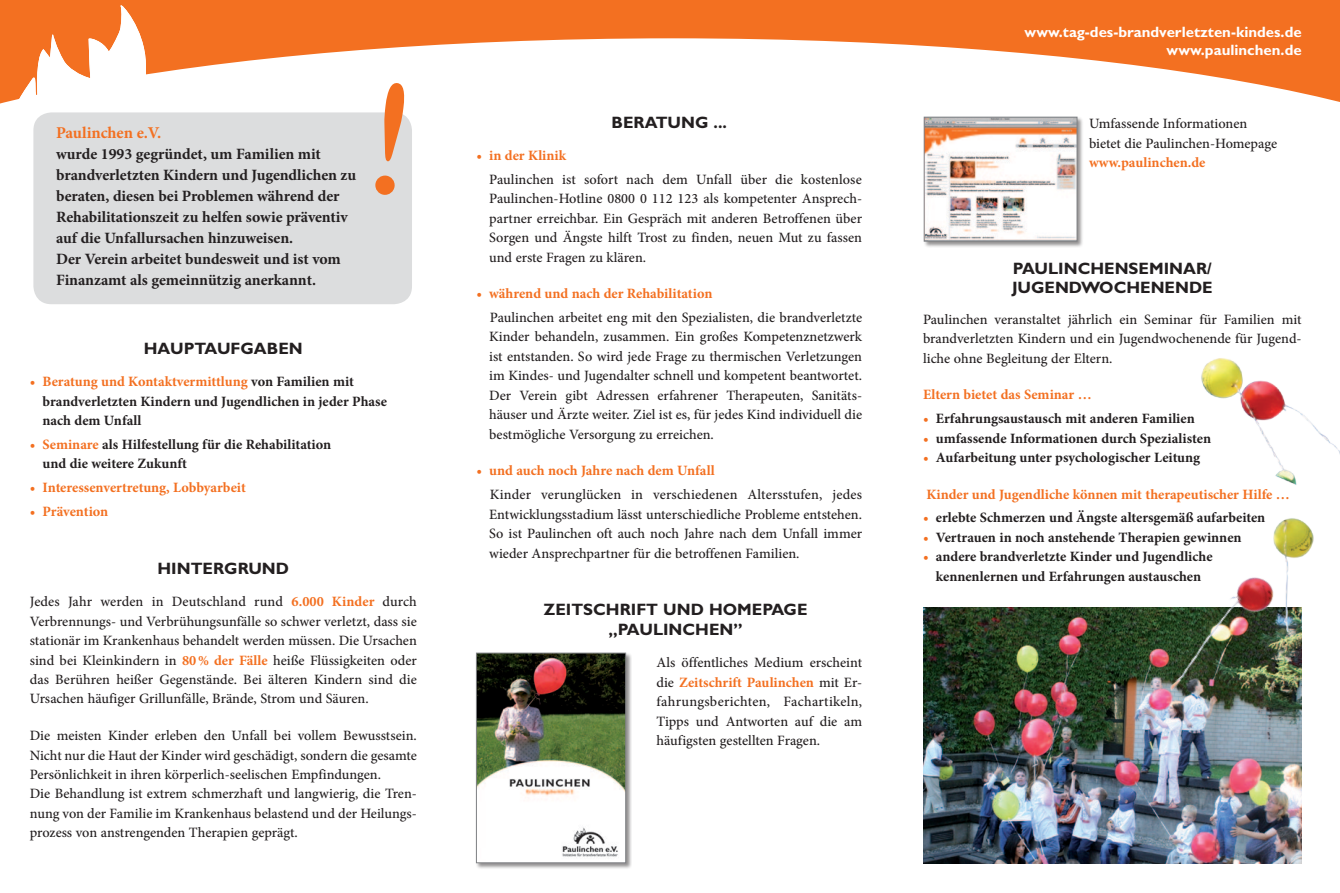
<style>
.page{position:relative;width:1340px;height:893px;background:#fff}
.page>*{position:absolute;margin:0;border:0;box-sizing:border-box;transform-origin:0 0}
.t1{font:700 16.5px/19.5px "Gill Alt One";color:#231f20;text-align:center}
.t2{font:700 16.5px "Minion Pro";letter-spacing:-.005em;color:#f37021}
.t3{font:700 15.75px/21px "Minion Pro";letter-spacing:-.005em;color:#231f20}
.t4{font:700 15px/18px "Gill Alt One";color:#fff;text-align:right}
.t5{font:500 14.25px/19.5px "Minion Pro";color:#231f20;text-align:justify}
.t6{font:700 14.25px/19.5px "Minion Pro";color:#231f20}
.t7{font:700 14.25px "Minion Pro";color:#f37021}
.s1{color:#f37021}
.s2{font-weight:700;color:#f37021}
</style>
<div class="page">
<div style="left:0;top:0;width:1339px;height:274px;background:#f37021"></div>
<svg style="left:0;top:38px;width:1339px;height:266px;fill:#fff"></svg>
<img style="left:923px;top:608px;width:378px;height:255px">
<img style="left:1201px;top:358px;width:138px;height:127px">
<svg style="left:11px;top:5px;width:134px;height:95px"></svg>
<div style="left:33px;top:112px;width:379px;height:192px;background:#dcddde;border-radius:18px"></div>
<svg style="left:375px;top:82px;width:30px;height:113px"></svg>
<div style="left:475px;top:652px;width:157px;height:217px;background:#231f20;opacity:.5"></div>
<img style="left:478px;top:655px;width:146px;height:206px">
<div style="left:476px;top:653px;width:150px;height:210px;border:1px solid #808285"></div>
<div style="left:923px;top:116px;width:160px;height:132px;background:#231f20;opacity:.5"></div>
<img style="left:923px;top:117px;width:154px;height:125px">
<img style="left:1273px;top:518px;width:41px;height:120px">
<img style="left:1138px;top:559px;width:155px;height:138px">
<p class="t2" style="left:56px;top:121px;width:107px">Paulinchen e.V.</p>
<p class="t3" style="left:56px;top:143px;width:302px">wurde 1993 gegründet, um Familien mit brandverletzten Kindern und Jugendlichen zu beraten, diesen bei Problemen während der Rehabilitationszeit zu helfen sowie präventiv auf die Unfallursachen hinzuweisen.<br>Der Verein arbeitet bundesweit und ist vom Finanzamt als gemeinnützig anerkannt.</p>
<p class="t1" style="left:144px;top:338px;width:160px">HAUPTAUFGABEN</p>
<p class="t6" style="left:43px;top:372px;width:346px;text-indent:-13px"><span class="s1">• Beratung und Kontaktvermittlung</span> von Familien mit brandverletzten Kindern und Jugendlichen in jeder Phase nach dem Unfall</p>
<p class="t6" style="left:43px;top:434px;width:290px;text-indent:-13px"><span class="s1">• Seminare</span> als Hilfestellung für die Rehabilitation und die weitere Zukunft</p>
<p class="t7" style="left:30px;top:478px;width:217px">• Interessenvertretung, Lobbyarbeit</p>
<p class="t7" style="left:30px;top:501px;width:80px">• Prävention</p>
<p class="t1" style="left:157px;top:558px;width:133px">HINTERGRUND</p>
<p class="t5" style="left:30px;top:592px;width:388px">Jedes Jahr werden in Deutschland rund <span class="s2">6.000 Kinder</span> durch Verbrennungs- und Verbrühungsunfälle so schwer verletzt, dass sie stationär im Krankenhaus behandelt werden müssen. Die Ursachen sind bei Kleinkindern in <span class="s2">80% der Fälle</span> heiße Flüssigkeiten oder das Berühren heißer Gegenstände. Bei älteren Kindern sind die Ursachen häufiger Grillunfälle, Brände, Strom und Säuren.</p>
<p class="t5" style="left:30px;top:726px;width:388px;text-align:left">Die meisten Kinder erleben den Unfall bei vollem Bewusstsein.<br>Nicht nur die Haut der Kinder wird geschädigt, sondern die gesamte Persönlichkeit in ihren körperlich-seelischen Empfindungen.<br>Die Behandlung ist extrem schmerzhaft und langwierig, die Tren&shy;nung von der Familie im Krankenhaus belastend und der Heilungs&shy;prozess von anstrengenden Therapien geprägt.</p>
<p class="t1" style="left:611px;top:112px;width:117px">BERATUNG ...</p>
<p class="t7" style="left:476px;top:145px;width:91px">• in der Klinik</p>
<p class="t5" style="left:489px;top:169px;width:374px">Paulinchen ist sofort nach dem Unfall über die kostenlose Paulinchen-Hotline 0800 0 112 123 als kompetenter Ansprech&shy;partner erreichbar. Ein Gespräch mit anderen Betroffenen über Sorgen und Ängste hilft Trost zu finden, neuen Mut zu fassen und erste Fragen zu klären.</p>
<p class="t7" style="left:476px;top:283px;width:237px">• während und nach der Rehabilitation</p>
<p class="t5" style="left:489px;top:307px;width:374px">Paulinchen arbeitet eng mit den Spezialisten, die brandverletzte Kinder behandeln, zusammen. Ein großes Kompetenznetzwerk ist entstanden. So wird jede Frage zu thermischen Verletzungen im Kindes- und Jugendalter schnell und kompetent beantwortet.<br>Der Verein gibt Adressen erfahrener Therapeuten, Sanitäts&shy;häuser und Ärzte weiter. Ziel ist es, für jedes Kind individuell die bestmögliche Versorgung zu erreichen.</p>
<p class="t7" style="left:476px;top:461px;width:240px">• und auch noch Jahre nach dem Unfall</p>
<p class="t5" style="left:489px;top:485px;width:374px">Kinder verunglücken in verschiedenen Altersstufen, jedes Entwicklungsstadium lässt unterschiedliche Probleme entstehen.<br>So ist Paulinchen oft auch noch Jahre nach dem Unfall immer wieder Ansprechpartner für die betroffenen Familien.</p>
<p class="t1" style="left:544px;top:600px;width:265px">ZEITSCHRIFT UND HOMEPAGE „PAULINCHEN”</p>
<p class="t5" style="left:656px;top:653px;width:207px;text-align:left">Als öffentliches Medium erscheint die <span class="s2">Zeitschrift Paulinchen</span> mit Er-- fahrungsberichten, Fachartikeln, Tipps und Antworten auf die am häufigsten gestellten Fragen.</p>
<p class="t4" style="left:1024px;top:22px;width:278px">www.tag-des-brandverletzten-kindes.de www.paulinchen.de</p>
<p class="t5" style="left:1089px;top:114px;width:190px">Umfassende Informationen bietet die Paulinchen-Homepage</p>
<p class="t7" style="left:1089px;top:153px;width:118px">www.paulinchen.de</p>
<p class="t1" style="left:1012px;top:258px;width:202px;text-align:left">PAULINCHENSEMINAR/<br>JUGENDWOCHENENDE</p>
<p class="t5" style="left:923px;top:310px;width:380px">Paulinchen veranstaltet jährlich ein Seminar für Familien mit brandverletzten Kindern und ein Jugendwochenende für Jugend&shy;liche ohne Begleitung der Eltern.</p>
<p class="t7" style="left:923px;top:385px;width:170px">Eltern bietet das Seminar …</p>
<p class="t6" style="left:923px;top:409px;width:273px"><span class="s1">•</span> Erfahrungsaustausch mit anderen Familien</p>
<p class="t6" style="left:923px;top:428px;width:289px"><span class="s1">•</span> umfassende Informationen durch Spezialisten</p>
<p class="t6" style="left:923px;top:448px;width:278px"><span class="s1">•</span> Aufarbeitung unter psychologischer Leitung</p>
<p class="t7" style="left:926px;top:484px;width:365px">Kinder und Jugendliche können mit therapeutischer Hilfe …</p>
<p class="t6" style="left:923px;top:508px;width:344px"><span class="s1">•</span> erlebte Schmerzen und Ängste altersgemäß aufarbeiten</p>
<p class="t6" style="left:923px;top:527px;width:320px"><span class="s1">•</span> Vertrauen in noch anstehende Therapien gewinnen</p>
<p class="t6" style="left:923px;top:547px;width:291px;text-align:center"><span class="s1">•</span> andere brandverletzte Kinder und Jugendliche kennenlernen und Erfahrungen austauschen</p>
</div>
